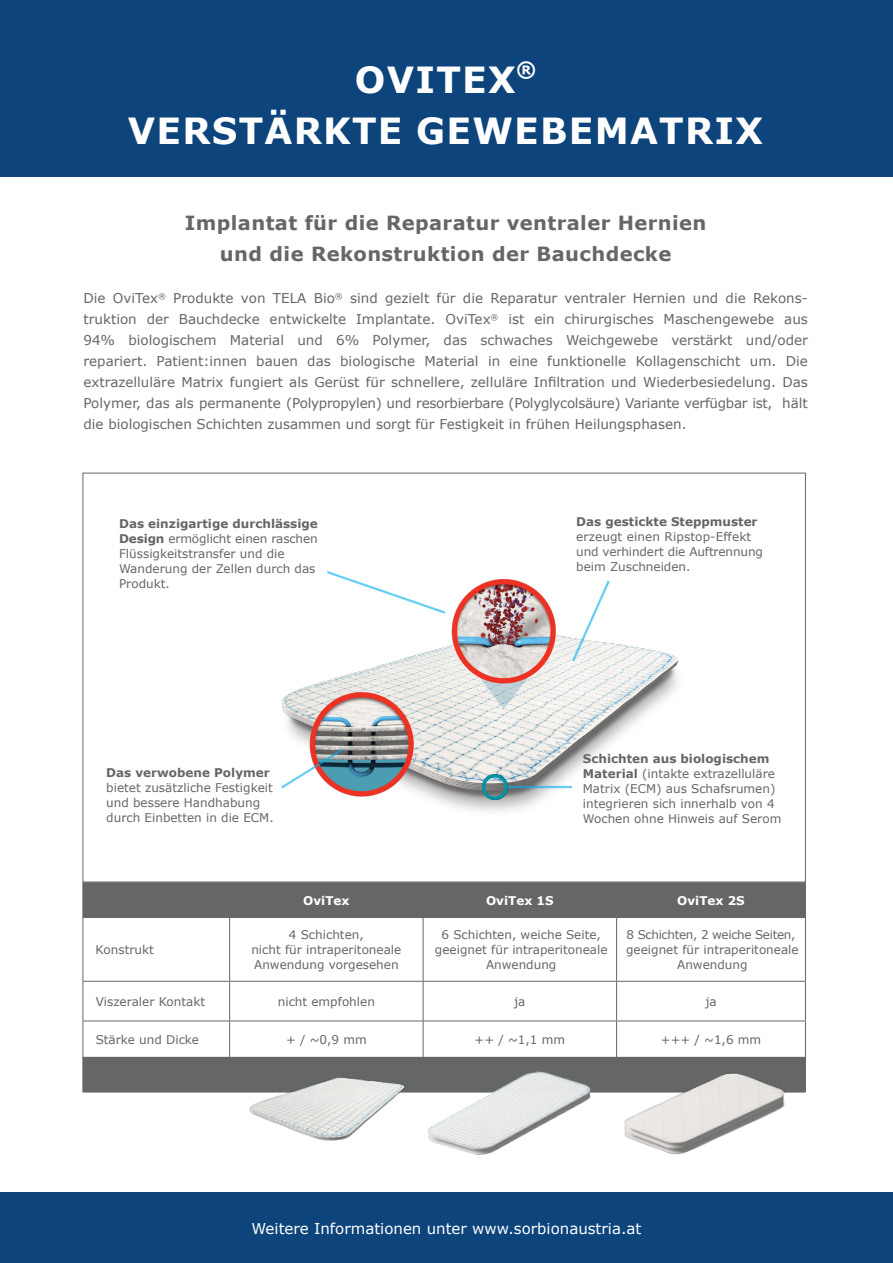
<style>
.page{position:relative;width:893px;height:1263px;background:#fff}
.page>*{position:absolute;margin:0;border:0;box-sizing:border-box;transform-origin:0 0}
.t1{font:700 36px "Verdana";letter-spacing:.035em;color:#fff}
.t2{font:700 21px "Verdana";color:#fff}
.t3{font:700 19.5px/31.5px "Verdana";letter-spacing:.02em;color:#656666;text-align:center}
.t4{font:15px "Verdana";color:#fff}
.t5{font:13.5px/21px "Verdana";color:#656666;text-align:justify}
.t6{font:12px/15px "Verdana";color:#656666}
.t7{font:700 12px "Verdana";color:#656666}
.t8{font:700 12px "Verdana";color:#fff}
.s1{font-weight:700}
</style>
<div class="page">
<div style="left:0;top:0;width:893px;height:176px;background:#0d447c"></div>
<div style="left:84px;top:1058px;width:156px;height:34px;background:#656666"></div>
<hr style="left:83px;top:1058px;width:1px;height:34px;background:#656666">
<hr style="left:805px;top:1058px;width:1px;height:34px;background:#656666">
<hr style="left:83px;top:1092px;width:147px;height:1px;background:#656666">
<hr style="left:230px;top:1092px;width:193px;height:1px;background:#656666">
<hr style="left:617px;top:1092px;width:189px;height:1px;background:#656666">
<hr style="left:229px;top:1058px;width:1px;height:34px;background:#656666">
<div style="left:0;top:1193px;width:893px;height:70px;background:#0d447c"></div>
<img style="left:628px;top:1056px;width:177px;height:99px">
<img style="left:410px;top:1019px;width:218px;height:136px">
<img style="left:282px;top:579px;width:397px;height:233px">
<svg style="left:325px;top:571px;width:122px;height:44px"></svg>
<svg style="left:281px;top:746px;width:64px;height:44px"></svg>
<svg style="left:570px;top:579px;width:42px;height:84px"></svg>
<hr style="left:507px;top:786px;width:65px;height:2px;background:#00aeef">
<div style="left:482px;top:774px;width:26px;height:26px;border:3px solid #0095a4;border-radius:50%"></div>
<div style="left:84px;top:883px;width:721px;height:34px;background:#656666"></div>
<hr style="left:83px;top:882px;width:147px;height:1px;background:#656666">
<hr style="left:83px;top:883px;width:1px;height:34px;background:#656666">
<hr style="left:617px;top:882px;width:189px;height:1px;background:#656666">
<hr style="left:805px;top:883px;width:1px;height:34px;background:#656666">
<hr style="left:83px;top:917px;width:147px;height:1px;background:#656666">
<hr style="left:83px;top:918px;width:1px;height:63px;background:#656666">
<hr style="left:230px;top:917px;width:193px;height:1px;background:#656666">
<hr style="left:423px;top:917px;width:194px;height:1px;background:#656666">
<hr style="left:617px;top:917px;width:189px;height:1px;background:#656666">
<hr style="left:805px;top:918px;width:1px;height:63px;background:#656666">
<hr style="left:83px;top:1021px;width:1px;height:36px;background:#656666">
<hr style="left:805px;top:1021px;width:1px;height:36px;background:#656666">
<hr style="left:83px;top:1057px;width:147px;height:1px;background:#656666">
<hr style="left:617px;top:1057px;width:189px;height:1px;background:#656666">
<hr style="left:83px;top:981px;width:147px;height:1px;background:#656666">
<hr style="left:83px;top:982px;width:1px;height:38px;background:#656666">
<hr style="left:230px;top:981px;width:193px;height:1px;background:#656666">
<hr style="left:423px;top:981px;width:194px;height:1px;background:#656666">
<hr style="left:617px;top:981px;width:189px;height:1px;background:#656666">
<hr style="left:805px;top:982px;width:1px;height:38px;background:#656666">
<hr style="left:83px;top:1020px;width:147px;height:1px;background:#656666">
<hr style="left:230px;top:1020px;width:193px;height:1px;background:#656666">
<hr style="left:423px;top:1020px;width:194px;height:1px;background:#656666">
<hr style="left:617px;top:1020px;width:189px;height:1px;background:#656666">
<hr style="left:230px;top:882px;width:193px;height:1px;background:#656666">
<hr style="left:229px;top:883px;width:1px;height:34px;background:#656666">
<hr style="left:229px;top:918px;width:1px;height:63px;background:#656666">
<hr style="left:229px;top:982px;width:1px;height:38px;background:#656666">
<hr style="left:229px;top:1021px;width:1px;height:36px;background:#656666">
<hr style="left:230px;top:1057px;width:193px;height:1px;background:#656666">
<hr style="left:423px;top:882px;width:194px;height:1px;background:#656666">
<hr style="left:423px;top:883px;width:1px;height:34px;background:#656666">
<hr style="left:616px;top:883px;width:1px;height:34px;background:#656666">
<hr style="left:423px;top:918px;width:1px;height:63px;background:#656666">
<hr style="left:616px;top:918px;width:1px;height:63px;background:#656666">
<hr style="left:423px;top:982px;width:1px;height:38px;background:#656666">
<hr style="left:616px;top:982px;width:1px;height:38px;background:#656666">
<hr style="left:423px;top:1021px;width:1px;height:36px;background:#656666">
<hr style="left:616px;top:1021px;width:1px;height:36px;background:#656666">
<hr style="left:423px;top:1057px;width:194px;height:1px;background:#656666">
<img style="left:240px;top:1038px;width:176px;height:117px">
<h1 class="t1" style="left:355px;top:54px;width:162px">OVITEX</h1>
<h2 class="t2" style="left:516px;top:54px;width:22px">®</h2>
<h1 class="t1" style="left:128px;top:105px;width:637px">VERSTÄRKTE GEWEBEMATRIX</h1>
<h3 class="t3" style="left:185px;top:206px;width:523px">Implantat für die Reparatur ventraler Hernien und die Rekonstruktion der Bauchdecke</h3>
<p class="t5" style="left:83px;top:288px;width:726px">Die OviTex<sup>®</sup> Produkte von TELA Bio<sup>®</sup> sind gezielt für die Reparatur ventraler Hernien und die Rekons&shy;truktion der Bauchdecke entwickelte Implantate. OviTex<sup>®</sup> ist ein chirurgisches Maschengewebe aus 94% biologischem Material und 6% Polymer, das schwaches Weichgewebe verstärkt und/oder repariert. Patient:innen bauen das biologische Material in eine funktionelle Kollagenschicht um. Die extrazelluläre Matrix fungiert als Gerüst für schnellere, zelluläre Infiltration und Wiederbesiedelung. Das Polymer, das als permanente (Polypropylen) und resorbierbare (Polyglycolsäure) Variante verfügbar ist, hält die biologischen Schichten zusammen und sorgt für Festigkeit in frühen Heilungsphasen.</p>
<p class="t6" style="left:119px;top:516px;width:200px"><span class="s1">Das einzigartige durchlässige<br>Design</span> ermöglicht einen raschen<br>Flüssigkeitstransfer und die<br>Wanderung der Zellen durch das<br>Produkt.</p>
<p class="t7" style="left:106px;top:764px;width:165px">Das verwobene Polymer</p>
<p class="t6" style="left:106px;top:780px;width:169px">bietet zusätzliche Festigkeit und bessere Handhabung durch Einbetten in die ECM.</p>
<p class="t7" style="left:576px;top:513px;width:183px">Das gestickte Steppmuster</p>
<p class="t6" style="left:576px;top:529px;width:188px">erzeugt einen Ripstop-Effekt und verhindert die Auftrennung beim Zuschneiden.</p>
<p class="t6" style="left:583px;top:751px;width:200px"><span class="s1">Schichten aus biologischem<br>Material</span> (intakte extrazelluläre<br>Matrix (ECM) aus Schafsrumen) integrieren sich innerhalb von 4<br>Wochen ohne Hinweis auf Serom</p>
<p class="t6" style="left:96px;top:942px;width:60px">Konstrukt</p>
<p class="t8" style="left:303px;top:892px;width:48px">OviTex</p>
<p class="t8" style="left:486px;top:892px;width:69px">OviTex 1S</p>
<p class="t8" style="left:677px;top:892px;width:69px">OviTex 2S</p>
<p class="t6" style="left:251px;top:927px;width:152px;text-align:center">4 Schichten,<br>nicht für intraperitoneale<br>Anwendung vorgesehen</p>
<p class="t6" style="left:435px;top:927px;width:174px;text-align:center">6 Schichten, weiche Seite, geeignet für intraperitoneale<br>Anwendung</p>
<p class="t6" style="left:626px;top:927px;width:174px;text-align:center">8 Schichten, 2 weiche Seiten, geeignet für intraperitoneale<br>Anwendung</p>
<p class="t6" style="left:96px;top:994px;width:111px">Viszeraler Kontakt</p>
<p class="t6" style="left:278px;top:994px;width:99px">nicht empfohlen</p>
<p class="t6" style="left:514px;top:994px;width:13px">ja</p>
<p class="t6" style="left:705px;top:994px;width:13px">ja</p>
<p class="t6" style="left:96px;top:1032px;width:105px">Stärke und Dicke</p>
<p class="t6" style="left:286px;top:1032px;width:82px">+ / ~0,9 mm</p>
<p class="t6" style="left:475px;top:1032px;width:92px">++ / ~1,1 mm</p>
<p class="t6" style="left:661px;top:1032px;width:102px">+++ / ~1,6 mm</p>
<p class="t4" style="left:252px;top:1218px;width:391px">Weitere Informationen unter www.sorbionaustria.at</p>
</div>
